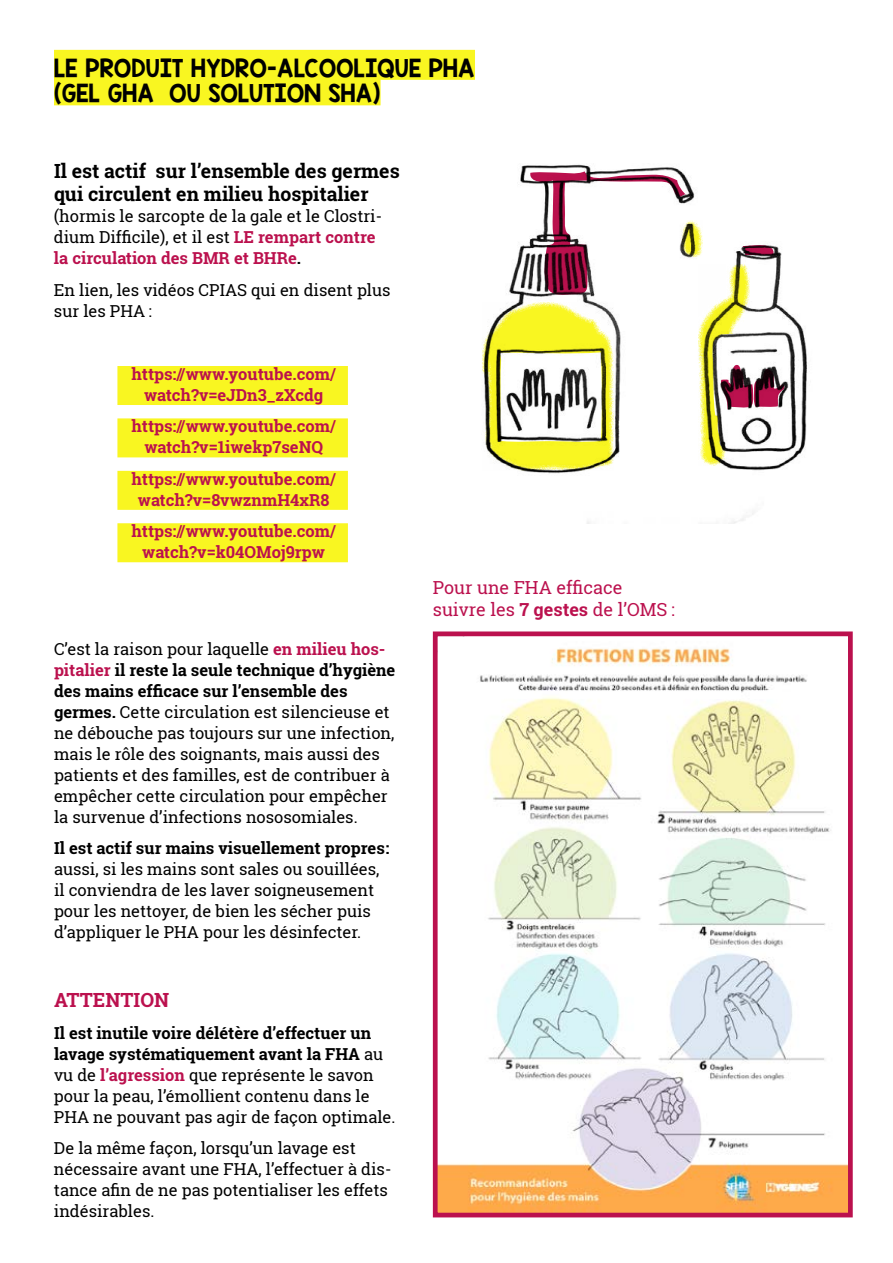
<style>
.page{position:relative;width:893px;height:1263px;background:#fff}
.page>*{position:absolute;margin:0;border:0;box-sizing:border-box;transform-origin:0 0}
.t1{font:21px/25.5px "KG Blank Space Solid";color:#000}
.t2{font:700 19.5px/23.4px "Roboto Slab";color:#000}
.t3{font:700 19.5px "Roboto Slab";color:#bb114e}
.t4{font:18px/22.5px "Roboto Slab";color:#bb114e}
.t5{font:16.5px/21px "Roboto Slab";color:#000}
.t6{font:700 16.5px/21px "Roboto Slab";color:#bb114e;text-align:center}
.t7{font:700 16.5px "Roboto Slab";color:#000}
.s1{font-weight:700;color:#bb114e}
.s2{font-weight:700}
</style>
<div class="page">
<div style="left:117px;top:366px;width:231px;height:39px;background:#f9f621"></div>
<div style="left:117px;top:418px;width:231px;height:39px;background:#f9f621"></div>
<div style="left:117px;top:471px;width:231px;height:39px;background:#f9f621"></div>
<div style="left:117px;top:523px;width:231px;height:39px;background:#f9f621"></div>
<img style="left:439px;top:648px;width:408px;height:563px">
<div style="left:433px;top:631px;width:420px;height:586px;border:5px solid #bb114e"></div>
<div style="left:438px;top:637px;width:33px;height:24px;background:#fff"></div>
<div style="left:54px;top:50px;width:421px;height:30px;background:#f9f621"></div>
<div style="left:54px;top:75px;width:327px;height:30px;background:#f9f621"></div>
<img style="left:482px;top:164px;width:325px;height:359px">
<p class="t1" style="left:54px;top:55px;width:281px">LE PRODUIT HYDRO-ALCOOL</p>
<p class="t1" style="left:54px;top:55px;width:421px;text-indent:311px">IQUE PHA (GEL GHA OU SOLUTION SHA)</p>
<p class="t2" style="left:54px;top:159px;width:347px">Il est actif sur l’ensemble des germes qui circulent en milieu hospitalier</p>
<p class="t5" style="left:54px;top:205px;width:330px">(hormis le sarcopte de la gale et le Clostri&shy;dium Difficile), et il est <span class="s1">LE rempart contre la circulation des BMR et BHRe</span><span class="s2">.</span></p>
<p class="t5" style="left:54px;top:279px;width:338px">En lien, les vidéos CPIAS qui en disent plus sur les PHA :</p>
<p class="t6" style="left:131px;top:363px;width:206px">https://www.youtube.com/ watch?v=eJDn3_zXcdg</p>
<p class="t6" style="left:131px;top:415px;width:206px">https://www.youtube.com/ watch?v=1iwekp7seNQ</p>
<p class="t6" style="left:131px;top:468px;width:206px">https://www.youtube.com/ watch?v=8vwznmH4xR8</p>
<p class="t6" style="left:131px;top:520px;width:206px">https://www.youtube.com/ watch?v=k04OMoj9rpw</p>
<p class="t5" style="left:54px;top:638px;width:343px">C’est la raison pour laquelle <span class="s1">en milieu hos&shy;pitalier</span> <span class="s2">il reste la seule technique d’hygiène des mains efficace sur l’ensemble des germes.</span> Cette circulation est silencieuse et ne débouche pas toujours sur une infection, mais le rôle des soignants, mais aussi des patients et des familles, est de contribuer à empêcher cette circulation pour empêcher la survenue d’infections nososomiales.</p>
<p class="t7" style="left:54px;top:837px;width:337px">Il est actif sur mains visuellement propres :</p>
<p class="t5" style="left:54px;top:859px;width:327px">aussi, si les mains sont sales ou souillées, il conviendra de les laver soigneusement pour les nettoyer, de bien les sécher puis d’appliquer le PHA pour les désinfecter.</p>
<p class="t3" style="left:54px;top:987px;width:117px">ATTENTION</p>
<p class="t5" style="left:54px;top:1022px;width:343px"><span class="s2">Il est inutile voire délétère d’effectuer un lavage systématiquement avant la FHA</span> au vu de <span class="s1">l’agression</span> que représente le savon pour la peau, l’émollient contenu dans le PHA ne pouvant pas agir de façon optimale.</p>
<p class="t5" style="left:54px;top:1138px;width:339px">De la même façon, lorsqu’un lavage est nécessaire avant une FHA, l’effectuer à dis&shy;tance afin de ne pas potentialiser les effets indésirables.</p>
<p class="t4" style="left:433px;top:575px;width:243px">Pour une FHA efficace suivre les <span class="s2">7 gestes</span> de l’OMS :</p>
</div>
